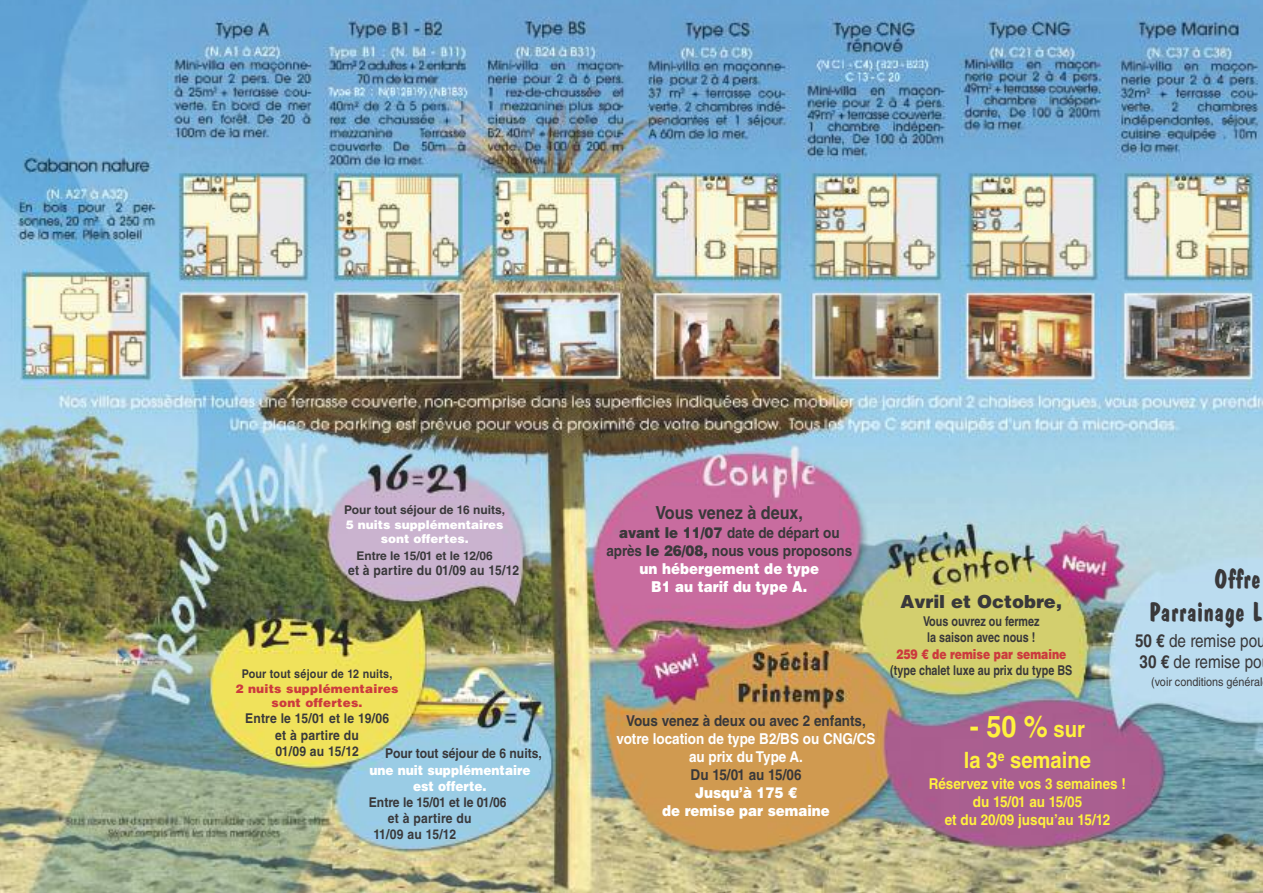
<style>
.page{position:relative;width:1263px;height:893px;background:#fff}
.page>*{position:absolute;margin:0;border:0;box-sizing:border-box;transform-origin:0 0}
.t1{font:700 30px "Helvetica LT Std";color:#fff23e;scale:.9 1}
.t2{font:700 27px/32.4px "Dom Casual Std";color:#39383a;text-align:right;scale:.9 1}
.t3{font:700 22.5px "Helvetica LT Std";color:#fff23e;scale:.9 1}
.t4{font:18px/21.6px "Helvetica LT Std";color:#39383a;scale:.85 1}
.t5{font:700 18px "Helvetica LT Std";color:#39383a;scale:.9 1}
.t6{font:900 18px "Helvetica LT Std";color:#39383a}
.t7{font:700 15px/18px "Helvetica LT Std";color:#39383a;text-align:center;scale:.9 1}
.t8{font:700 15px/18px "Helvetica LT Std";color:#fff23e;text-align:center;scale:.9 1}
.t9{font:700 15px/18px "Helvetica LT Std";color:#fff;text-align:center;scale:.9 1}
.t10{font:900 15px/18px "Helvetica LT Std";color:#fff;text-align:center;scale:.9 1}
.t11{font:700 15px "Helvetica LT Std";letter-spacing:-.02em;color:#39383a;scale:.9 1}
.t12{font:700 13.5px/16.2px "Helvetica LT Std";letter-spacing:.02em;color:#39383a;text-align:center;scale:.9 1}
.t13{font:700 13.5px/16.2px "Helvetica LT Std";color:#39383a;text-align:center;scale:.8 1}
.t14{font:700 13.5px "Helvetica LT Std";color:#39383a;scale:.9 1}
.t15{font:900 13.5px/16.2px "Helvetica LT Std";color:#fff;text-align:center;scale:.9 1}
.t16{font:900 13.5px "Helvetica LT Std";color:#cc3a3d;scale:.8 1}
.t17{font:700 12px "Helvetica LT Std";color:#39383a}
.t18{font:900 12px/14.4px "Helvetica LT Std";color:#cc3a3d;text-align:center}
.t19{font:900 12px/14.4px "Helvetica LT Std";color:#fff;text-align:center}
.t20{font:700 12px "Helvetica LT Std";color:#39383a;scale:.9 1}
.t21{font:12px "Helvetica LT Std";color:#39383a;scale:.9 1}
.s1{font-weight:900}
.s2{font-weight:900;color:#fff}
.s3{font-size:22.5px}
.s4{font-weight:700}
</style>
<div class="page">
<img style="left:0;top:0;width:1263px;height:893px">
<p class="t17" style="left:344px;top:506px;width:162px">Pour tout séjour de 16 nuits,</p>
<p class="t19" style="left:346px;top:518px;width:159px">5 nuits supplémentaires sont offertes.</p>
<p class="t17" style="left:356px;top:551px;width:138px">Entre le 15/01 et le 12/06</p>
<p class="t12" style="left:348px;top:564px;width:191px">et à partire du 01/09 au 15/12</p>
<p class="t20" style="left:242px;top:669px;width:169px">Pour tout séjour de 12 nuits,</p>
<p class="t18" style="left:236px;top:682px;width:165px">2 nuits supplémentaires sont offertes.</p>
<p class="t12" style="left:245px;top:712px;width:162px">Entre le 15/01 et le 19/06 et à partire du<br>01/09 au 15/12</p>
<p class="t14" style="left:385px;top:749px;width:175px">Pour tout séjour de 6 nuits,</p>
<p class="t15" style="left:369px;top:763px;width:181px">une nuit supplémentaire est offerte.</p>
<p class="t14" style="left:369px;top:797px;width:155px">Entre le 15/01 et le 01/06</p>
<p class="t12" style="left:388px;top:812px;width:95px">et à partire du</p>
<p class="t14" style="left:373px;top:830px;width:94px">11/09 au 15/12</p>
<p class="t5" style="left:655px;top:506px;width:166px">Vous venez à deux,</p>
<p class="t7" style="left:606px;top:525px;width:275px"><span class="s1">avant le 11/07</span> date de départ ou après <span class="s1">le 26/08,</span> nous vous proposons <span class="s2">un hébergement de type<br>B1 au tarif du type A.</span></p>
<p class="t7" style="left:626px;top:714px;width:268px">Vous venez à deux ou avec 2 enfants,</p>
<p class="t9" style="left:617px;top:732px;width:289px">votre location de type B2/BS ou CNG/CS au prix du Type A.</p>
<p class="t11" style="left:691px;top:770px;width:125px">Du 15/01 au 15/06</p>
<p class="t10" style="left:662px;top:785px;width:188px">Jusqu’à 175 €<br>de remise par semaine</p>
<p class="t6" style="left:901px;top:595px;width:163px">Avril et Octobre,</p>
<p class="t13" style="left:923px;top:615px;width:147px">Vous ouvrez ou fermez la saison avec nous !</p>
<p class="t16" style="left:896px;top:649px;width:214px">259 € de remise par semaine</p>
<p class="t13" style="left:890px;top:663px;width:229px">(type chalet luxe au prix du type BS</p>
<h1 class="t1" style="left:970px;top:716px;width:129px">- 50 % <span class="s3">sur</span></h1>
<h3 class="t3" style="left:964px;top:752px;width:143px">la 3<sup>e</sup> semaine</h3>
<p class="t8" style="left:929px;top:777px;width:220px">Réservez vite vos 3 semaines ! du 15/01 au 15/05<br>et du 20/09 jusqu’au 15/12</p>
<h2 class="t2" style="left:1149px;top:566px;width:128px">Offre<br>Parrainage L</h2>
<p class="t4" style="left:1135px;top:631px;width:155px"><span class="s4">50 €</span> de remise pou<br><span class="s4">30 €</span> de remise po</p>
<p class="t21" style="left:1151px;top:677px;width:125px">(voir conditions général</p>
</div>
